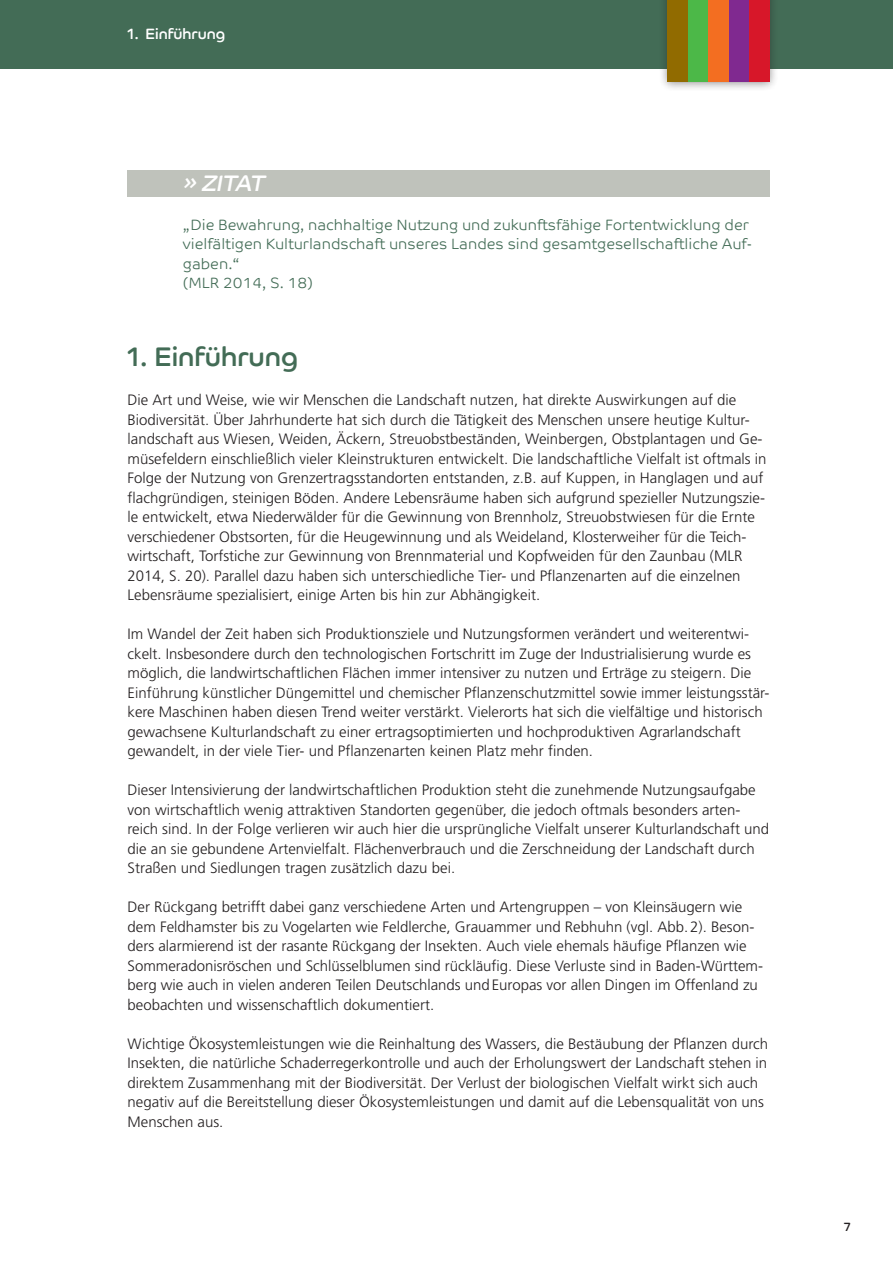
<style>
.page{position:relative;width:893px;height:1263px;background:#fff}
.page>*{position:absolute;margin:0;border:0;box-sizing:border-box;transform-origin:0 0}
.t1{font:27px "Co Headline";color:#436c56}
.Zitat_Titel{font:italic 22.5px "Co Headline";color:#fff}
.Fließtext{font:300 15px/19.5px "Frutiger LT Pro";color:#231f20}
.Zitat{font:300 15px/19.5px "Co Text";color:#436c56}
.t2{font:15px "Co Headline";color:#fff}
.t3{font:12px "Co Headline";color:#231f20}
</style>
<div class="page">
<div style="left:0;top:0;width:893px;height:69px;background:#436c56"></div>
<div style="left:659px;top:0;width:120px;height:91px;background:#231f20;opacity:.5"></div>
<div style="left:722px;top:0;width:32px;height:82px;background:#802990"></div>
<div style="left:678px;top:0;width:40px;height:82px;background:#4cb848"></div>
<div style="left:749px;top:0;width:21px;height:82px;background:#d71729"></div>
<div style="left:708px;top:0;width:21px;height:82px;background:#f36e21"></div>
<div style="left:668px;top:0;width:20px;height:82px;background:#916b00"></div>
<div style="left:128px;top:170px;width:642px;height:26px;background:#bfc2bb"></div>
<p class="t2" style="left:128px;top:25px;width:99px">1. Einführung</p>
<p class="Zitat_Titel" style="left:183px;top:170px;width:90px">» ZITAT</p>
<p class="Zitat" style="left:183px;top:215px;width:571px">„Die Bewahrung, nachhaltige Nutzung und zukunftsfähige Fortentwicklung der vielfältigen Kulturlandschaft unseres Landes sind gesamtgesellschaftliche Auf&shy;gaben.“<br>(MLR 2014, S. 18)</p>
<h1 class="t1" style="left:128px;top:341px;width:172px">1. Einführung</h1>
<p class="Fließtext" style="left:128px;top:390px;width:640px">Die Art und Weise, wie wir Menschen die Landschaft nutzen, hat direkte Auswirkungen auf die Biodiversität. Über Jahrhunderte hat sich durch die Tätigkeit des Menschen unsere heutige Kultur&shy;landschaft aus Wiesen, Weiden, Äckern, Streuobstbeständen, Weinbergen, Obstplantagen und Ge&shy;müsefeldern einschließlich vieler Kleinstrukturen entwickelt. Die landschaftliche Vielfalt ist oftmals in Folge der Nutzung von Grenzertragsstandorten entstanden, z.B. auf Kuppen, in Hanglagen und auf flachgründigen, steinigen Böden. Andere Lebensräume haben sich aufgrund spezieller Nutzungszie&shy;le entwickelt, etwa Niederwälder für die Gewinnung von Brennholz, Streuobstwiesen für die Ernte verschiedener Obstsorten, für die Heugewinnung und als Weideland, Klosterweiher für die Teich&shy;wirtschaft, Torfstiche zur Gewinnung von Brennmaterial und Kopfweiden für den Zaunbau (MLR 2014, S. 20). Parallel dazu haben sich unterschiedliche Tier- und Pflanzenarten auf die einzelnen Lebensräume spezialisiert, einige Arten bis hin zur Abhängigkeit.</p>
<p class="Fließtext" style="left:128px;top:624px;width:643px">Im Wandel der Zeit haben sich Produktionsziele und Nutzungsformen verändert und weiterentwi&shy;ckelt. Insbesondere durch den technologischen Fortschritt im Zuge der Industrialisierung wurde es möglich, die landwirtschaftlichen Flächen immer intensiver zu nutzen und Erträge zu steigern. Die Einführung künstlicher Düngemittel und chemischer Pflanzenschutzmittel sowie immer leistungsstär&shy;kere Maschinen haben diesen Trend weiter verstärkt. Vielerorts hat sich die vielfältige und historisch gewachsene Kulturlandschaft zu einer ertragsoptimierten und hochproduktiven Agrarlandschaft gewandelt, in der viele Tier- und Pflanzenarten keinen Platz mehr finden.</p>
<p class="Fließtext" style="left:128px;top:780px;width:643px">Dieser Intensivierung der landwirtschaftlichen Produktion steht die zunehmende Nutzungsaufgabe von wirtschaftlich wenig attraktiven Standorten gegenüber, die jedoch oftmals besonders arten&shy;reich sind. In der Folge verlieren wir auch hier die ursprüngliche Vielfalt unserer Kulturlandschaft und die an sie gebundene Artenvielfalt. Flächenverbrauch und die Zerschneidung der Landschaft durch Straßen und Siedlungen tragen zusätzlich dazu bei.</p>
<p class="Fließtext" style="left:128px;top:897px;width:637px">Der Rückgang betrifft dabei ganz verschiedene Arten und Artengruppen – von Kleinsäugern wie dem Feldhamster bis zu Vogelarten wie Feldlerche, Grauammer und Rebhuhn (vgl. Abb.2). Beson&shy;ders alarmierend ist der rasante Rückgang der Insekten. Auch viele ehemals häufige Pflanzen wie Sommeradonisröschen und Schlüsselblumen sind rückläufig. Diese Verluste sind in Baden-Württem&shy;berg wie auch in vielen anderen Teilen Deutschlands undEuropas vor allen Dingen im Offenland zu beobachten und wissenschaftlich dokumentiert.</p>
<p class="Fließtext" style="left:128px;top:1034px;width:642px">Wichtige Ökosystemleistungen wie die Reinhaltung des Wassers, die Bestäubung der Pflanzen durch Insekten, die natürliche Schaderregerkontrolle und auch der Erholungswert der Landschaft stehen in direktem Zusammenhang mit der Biodiversität. Der Verlust der biologischen Vielfalt wirkt sich auch negativ auf die Bereitstellung dieser Ökosystemleistungen und damit auf die Lebensqualität von uns Menschen aus.</p>
<p class="t3" style="left:844px;top:1220px;width:8px">7</p>
</div>
